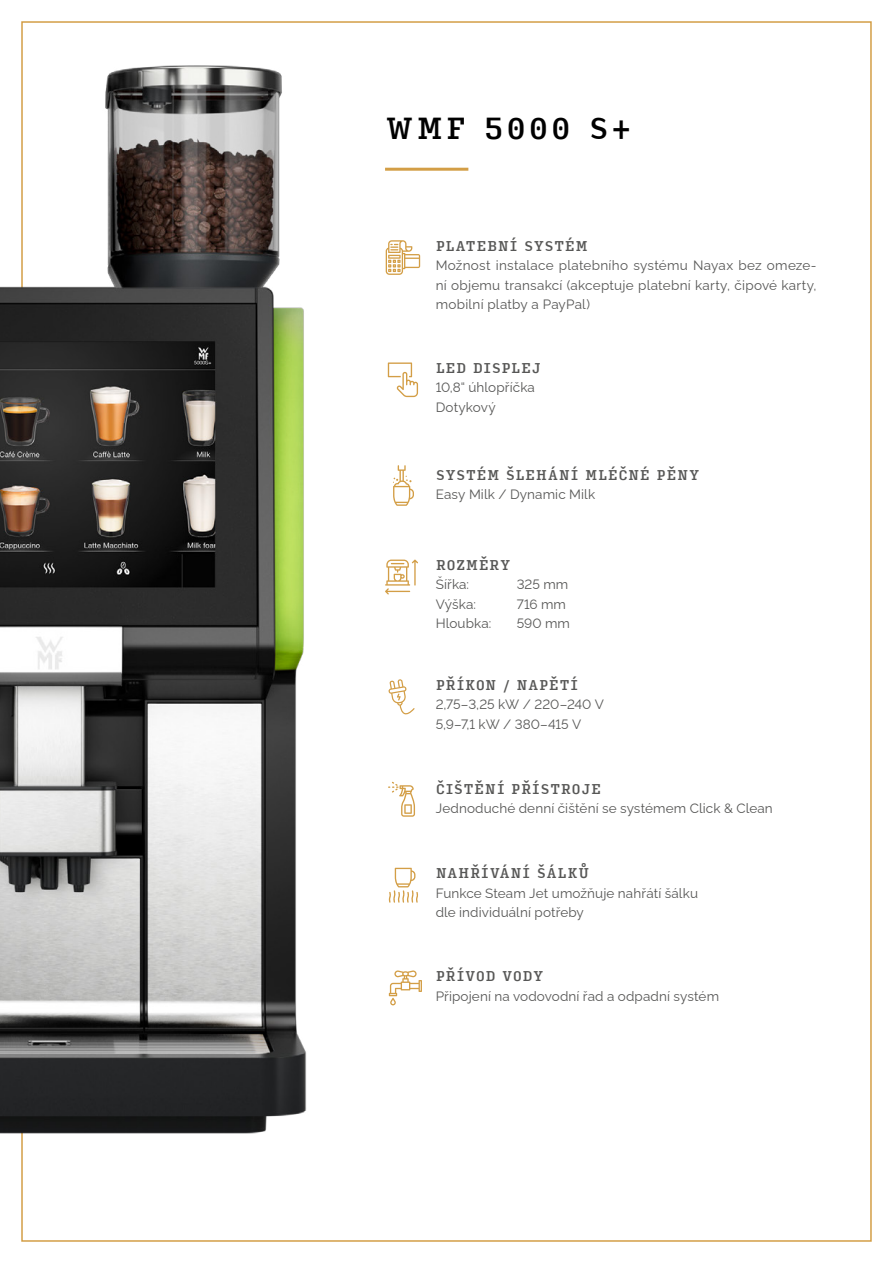
<style>
.page{position:relative;width:893px;height:1263px;background:#fff}
.page>*{position:absolute;margin:0;border:0;box-sizing:border-box;transform-origin:0 0}
.t1{font:500 29.1px "Input Serif Condensed";letter-spacing:.075em;color:#000}
.t2{font:13.5px/19.5px "Raleway";letter-spacing:.01em;color:#575756}
.t3{font:500 13.5px "Input Serif Condensed";letter-spacing:.025em;color:#575756}
</style>
<div class="page">
<hr style="left:385px;top:168px;width:83px;height:3px;background:#d39e46">
<img style="left:0;top:21px;width:351px;height:1138px">
<svg style="left:386px;top:240px;width:34px;height:35px"></svg>
<svg style="left:388px;top:362px;width:30px;height:35px"></svg>
<svg style="left:385px;top:560px;width:33px;height:34px"></svg>
<svg style="left:388px;top:679px;width:27px;height:36px"></svg>
<svg style="left:388px;top:782px;width:27px;height:35px"></svg>
<svg style="left:388px;top:868px;width:30px;height:35px"></svg>
<svg style="left:389px;top:970px;width:33px;height:35px"></svg>
<svg style="left:393px;top:465px;width:21px;height:41px"></svg>
<h1 class="t1" style="left:385px;top:103px;width:248px">WMF 5000 S+</h1>
<p class="t3" style="left:436px;top:234px;width:154px">PLATEBNÍ SYSTÉM</p>
<p class="t2" style="left:436px;top:254px;width:382px;text-align:justify">Možnost instalace platebního systému Nayax bez omeze&shy;ní objemu transakcí (akceptuje platební karty, čipové karty, mobilní platby a PayPal)</p>
<p class="t3" style="left:436px;top:356px;width:107px">LED DISPLEJ</p>
<p class="t2" style="left:436px;top:376px;width:101px">10,8“ úhlopříčka<br>Dotykový</p>
<p class="t3" style="left:436px;top:463px;width:265px">SYSTÉM ŠLEHÁNÍ MLÉČNÉ PĚNY</p>
<p class="t2" style="left:436px;top:483px;width:161px">Easy Milk / Dynamic Milk</p>
<p class="t3" style="left:436px;top:552px;width:76px">ROZMĚRY</p>
<p class="t2" style="left:436px;top:573px;width:35px">Šířka:</p>
<p class="t2" style="left:517px;top:573px;width:53px">325 mm</p>
<p class="t2" style="left:436px;top:592px;width:42px">Výška:</p>
<p class="t2" style="left:517px;top:592px;width:51px">716 mm</p>
<p class="t2" style="left:436px;top:612px;width:57px">Hloubka:</p>
<p class="t2" style="left:517px;top:612px;width:55px">590 mm</p>
<p class="t3" style="left:436px;top:672px;width:144px">PŘÍKON / NAPĚTÍ</p>
<p class="t2" style="left:436px;top:693px;width:170px">2,75–3,25 kW / 220–240 V<br>5,9–7,1 kW / 380–415 V</p>
<p class="t3" style="left:436px;top:776px;width:167px">ČIŠTĚNÍ PŘÍSTROJE</p>
<p class="t2" style="left:436px;top:797px;width:339px">Jednoduché denní čištění se systémem Click &amp; Clean</p>
<p class="t3" style="left:436px;top:861px;width:155px">NAHŘÍVÁNÍ ŠÁLKŮ</p>
<p class="t2" style="left:436px;top:882px;width:264px">Funkce Steam Jet umožňuje nahřátí šálku dle individuální potřeby</p>
<p class="t3" style="left:436px;top:964px;width:109px">PŘÍVOD VODY</p>
<p class="t2" style="left:436px;top:985px;width:285px">Připojení na vodovodní řad a odpadní systém</p>
</div>
